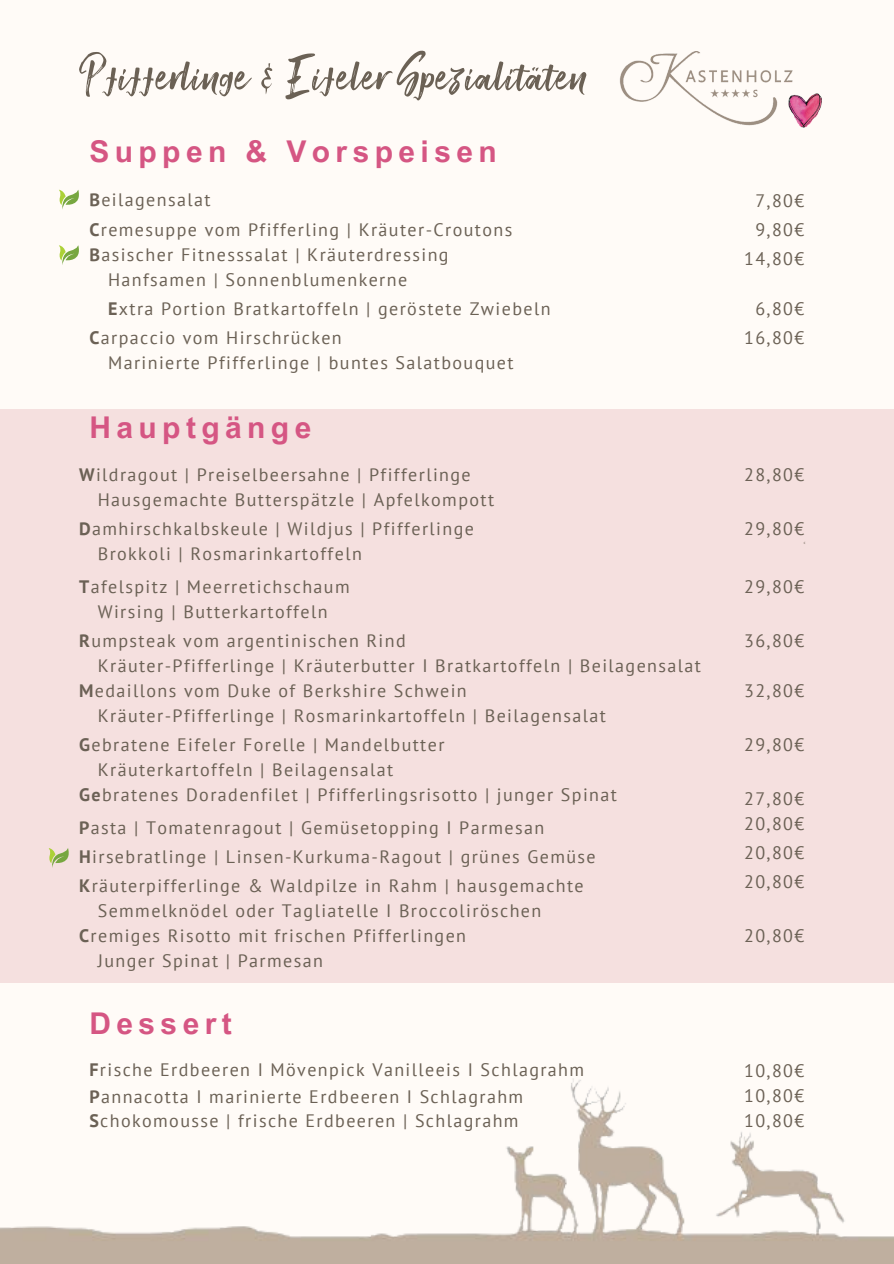
<style>
.page{position:relative;width:894px;height:1264px;background:#fff}
.page>*{position:absolute;margin:0;border:0;box-sizing:border-box;transform-origin:0 0}
.t1{font:54px "Smithen";color:#6b6155}
.t2{font:700 30px "Arial MT Pro";letter-spacing:.18em;color:#d55683}
.t3{font:18px "PT Sans";letter-spacing:.08em;color:#6b6155}
.t4{font:3px "PT Sans";color:#6b6155}
.s1{font-weight:700}
</style>
<div class="page">
<div style="left:0;top:0;width:893px;height:1263px;background:#fffbf7"></div>
<div style="left:0;top:409px;width:893px;height:573px;background:#f5e0df"></div>
<img style="left:620px;top:52px;width:201px;height:75px">
<svg style="left:48px;top:848px;width:21px;height:19px"></svg>
<svg style="left:59px;top:189px;width:20px;height:20px"></svg>
<svg style="left:59px;top:245px;width:20px;height:20px"></svg>
<img style="left:0;top:982px;width:893px;height:281px">
<p class="t1" style="left:79px;top:39px;width:510px">Pfifferlinge &amp; Eifeler Spezialitäten</p>
<p class="t2" style="left:89px;top:140px;width:409px">Suppen &amp; Vorspeisen</p>
<p class="t3" style="left:89px;top:188px;width:123px"><span class="s1">B</span>eilagensalat</p>
<p class="t3" style="left:89px;top:217px;width:424px"><span class="s1">C</span>remesuppe vom Pfifferling | Kräuter-Croutons</p>
<p class="t3" style="left:89px;top:242px;width:360px"><span class="s1">B</span>asischer Fitnesssalat | Kräuterdressing</p>
<p class="t3" style="left:108px;top:267px;width:300px">Hanfsamen | Sonnenblumenkerne</p>
<p class="t3" style="left:108px;top:296px;width:444px"><span class="s1">E</span>xtra Portion Bratkartoffeln | geröstete Zwiebeln</p>
<p class="t3" style="left:89px;top:325px;width:254px"><span class="s1">C</span>arpaccio vom Hirschrücken</p>
<p class="t3" style="left:108px;top:350px;width:407px">Marinierte Pfifferlinge | buntes Salatbouquet</p>
<p class="t2" style="left:89px;top:417px;width:223px">Hauptgänge</p>
<p class="t3" style="left:79px;top:462px;width:393px"><span class="s1">W</span>ildragout | Preiselbeersahne | Pfifferlinge</p>
<p class="t3" style="left:98px;top:487px;width:398px">Hausgemachte Butterspätzle | Apfelkompott</p>
<h1 class="t3" style="left:79px;top:516px;width:396px"><span class="s1">D</span>amhirschkalbskeule | Wildjus | Pfifferlinge</h1>
<p class="t3" style="left:98px;top:541px;width:265px">Brokkoli | Rosmarinkartoffeln</p>
<p class="t3" style="left:79px;top:574px;width:272px"><span class="s1">T</span>afelspitz | Meerretichschaum</p>
<p class="t3" style="left:98px;top:599px;width:231px">Wirsing | Butterkartoffeln</p>
<p class="t3" style="left:79px;top:628px;width:328px"><span class="s1">R</span>umpsteak vom argentinischen Rind</p>
<p class="t3" style="left:98px;top:653px;width:604px">Kräuter-Pfifferlinge | Kräuterbutter I Bratkartoffeln | Beilagensalat</p>
<p class="t3" style="left:79px;top:678px;width:389px"><span class="s1">M</span>edaillons vom Duke of Berkshire Schwein</p>
<p class="t3" style="left:98px;top:703px;width:509px">Kräuter-Pfifferlinge | Rosmarinkartoffeln | Beilagensalat</p>
<p class="t3" style="left:79px;top:732px;width:367px"><span class="s1">G</span>ebratene Eifeler Forelle | Mandelbutter</p>
<p class="t3" style="left:98px;top:757px;width:297px">Kräuterkartoffeln | Beilagensalat</p>
<p class="t3" style="left:79px;top:782px;width:539px"><span class="s1">Ge</span>bratenes Doradenfilet | Pfifferlingsrisotto | junger Spinat</p>
<p class="t3" style="left:79px;top:815px;width:466px"><span class="s1">P</span>asta | Tomatenragout | Gemüsetopping I Parmesan</p>
<p class="t3" style="left:79px;top:844px;width:518px"><span class="s1">H</span>irsebratlinge | Linsen-Kurkuma-Ragout | grünes Gemüse</p>
<p class="t3" style="left:79px;top:873px;width:506px"><span class="s1">K</span>räuterpifferlinge &amp; Waldpilze in Rahm | hausgemachte</p>
<p class="t3" style="left:98px;top:898px;width:445px">Semmelknödel oder Tagliatelle I Broccoliröschen</p>
<p class="t3" style="left:79px;top:923px;width:388px"><span class="s1">C</span>remiges Risotto mit frischen Pfifferlingen</p>
<p class="t3" style="left:98px;top:948px;width:226px">Junger Spinat | Parmesan</p>
<p class="t2" style="left:89px;top:1012px;width:144px">Dessert</p>
<p class="t3" style="left:89px;top:1057px;width:496px"><span class="s1">F</span>rische Erdbeeren I Mövenpick Vanilleeis I Schlagrahm</p>
<p class="t3" style="left:89px;top:1084px;width:435px"><span class="s1">P</span>annacotta I marinierte Erdbeeren I Schlagrahm</p>
<p class="t3" style="left:89px;top:1108px;width:430px"><span class="s1">S</span>chokomousse | frische Erdbeeren | Schlagrahm</p>
<p class="t3" style="left:755px;top:188px;width:50px">7,80€</p>
<p class="t3" style="left:755px;top:217px;width:50px">9,80€</p>
<p class="t3" style="left:743px;top:246px;width:62px">14,80€</p>
<p class="t3" style="left:755px;top:296px;width:50px">6,80€</p>
<p class="t3" style="left:743px;top:325px;width:62px">16,80€</p>
<p class="t3" style="left:743px;top:462px;width:62px">28,80€</p>
<p class="t3" style="left:743px;top:516px;width:62px">29,80€</p>
<p class="t4" style="left:803px;top:540px;width:3px">€</p>
<p class="t3" style="left:743px;top:574px;width:62px">29,80€</p>
<p class="t3" style="left:743px;top:628px;width:62px">36,80€</p>
<p class="t3" style="left:743px;top:678px;width:62px">32,80€</p>
<p class="t3" style="left:743px;top:732px;width:62px">29,80€</p>
<p class="t3" style="left:743px;top:786px;width:62px">27,80€</p>
<p class="t3" style="left:743px;top:811px;width:62px">20,80€</p>
<p class="t3" style="left:743px;top:840px;width:62px">20,80€</p>
<p class="t3" style="left:743px;top:869px;width:62px">20,80€</p>
<h2 class="t3" style="left:743px;top:923px;width:62px">20,80€</h2>
<p class="t3" style="left:743px;top:1058px;width:62px">10,80€</p>
<p class="t3" style="left:743px;top:1083px;width:62px">10,80€</p>
<p class="t3" style="left:743px;top:1108px;width:62px">10,80€</p>
</div>
